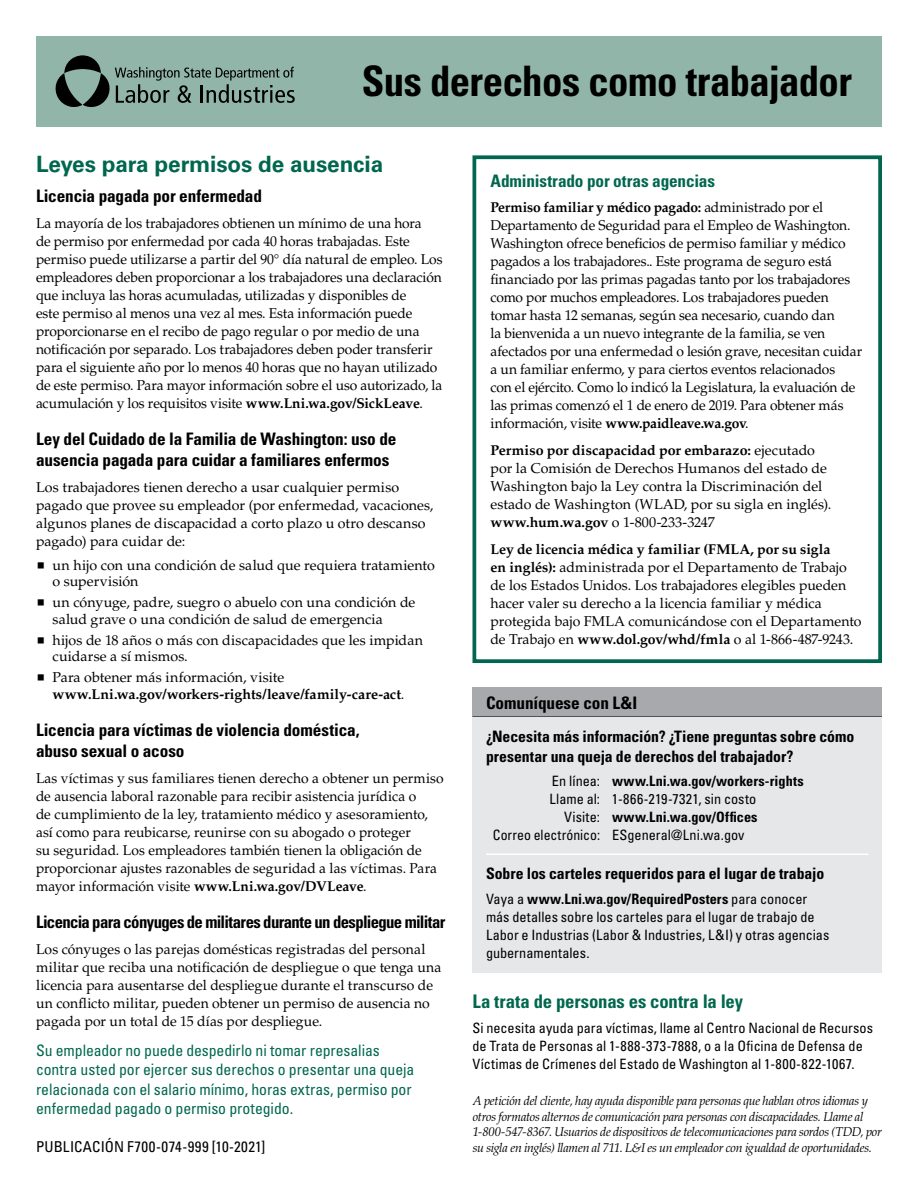
<style>
.page{position:relative;width:918px;height:1188px;background:#fff}
.page>*{position:absolute;margin:0;border:0;box-sizing:border-box;transform-origin:0 0}
.t1{font:700 condensed 42px "Univers LT Std";letter-spacing:-.015em;color:#000}
.Section_Head__H2{font:700 22.5px "Univers LT Std";letter-spacing:-.005em;color:#00674e}
.Human_Trafficking_Su{font:700 condensed 18.75px "Univers LT Std";letter-spacing:-.005em;color:#00674e}
.Subhead_Level_1__H3{font:700 condensed 17.25px/21px "Univers LT Std";letter-spacing:-.01em;color:#000}
.Subhead_Level_1__H3-2{font:700 condensed 17.25px "Univers LT Std";letter-spacing:-.04em;color:#000}
.Subhead_Level_1__H3-3{font:700 condensed 17.25px "Univers LT Std";letter-spacing:-.01em;color:#00674e}
.Box_Header__H2__-_Gr{font:700 condensed 17.25px "Univers LT Std";letter-spacing:-.005em;color:#000}
.Emphasized_Paragraph{font:condensed 15.75px/19.5px "Univers LT Std";letter-spacing:-.005em;color:#00674e}
.Box_Subhead__H3__-_G{font:700 condensed 15.75px/19.5px "Univers LT Std";letter-spacing:-.005em;color:#000}
.Publication_Number{font:condensed 15px "Univers LT Std";letter-spacing:.015em;color:#000}
.Body_-_9_5{font:14.25px/18px "Palatino LT Std";color:#000}
.Body_-_9_5_-_Green-s{font:14.25px/18px "Palatino LT Std";letter-spacing:-.005em;color:#000}
.Box_Body_-_9_5_-_Gra{font:condensed 14.25px/18px "Univers LT Std";color:#000}
.Human_Trafficking_Bo{font:condensed 14.25px/18px "Univers LT Std";color:#000}
.t2{font:700 14.25px/16.5px "Palatino LT Std";letter-spacing:-.005em;color:#000}
.Box_Body_-_9_5_-_Gra-2{font:700 condensed 14.25px "Univers LT Std";color:#000}
.ADA_Statement_-_8_5{font:italic 12.75px/15.8px "Palatino LT Std";letter-spacing:-.025em;color:#000}
.s1{font-weight:700}
.s2{font-weight:400}
</style>
<div class="page">
<div style="left:36px;top:36px;width:846px;height:90px;background:#91b5a8"></div>
<svg style="left:56px;top:55px;width:239px;height:52px"></svg>
<div style="left:472px;top:155px;width:410px;height:508px;border:4px solid #00674e"></div>
<div style="left:472px;top:687px;width:410px;height:30px;background:#a7a9ac"></div>
<div style="left:472px;top:717px;width:410px;height:60px;background:#e6e7e8"></div>
<div style="left:472px;top:763px;width:410px;height:38px;background:#e6e7e8"></div>
<div style="left:472px;top:799px;width:410px;height:38px;background:#e6e7e8"></div>
<div style="left:472px;top:817px;width:410px;height:42px;background:#e6e7e8"></div>
<div style="left:472px;top:855px;width:410px;height:39px;background:#e6e7e8"></div>
<hr style="left:486px;top:854px;width:382px;height:1px;background:#fff">
<div style="left:472px;top:880px;width:410px;height:93px;background:#e6e7e8"></div>
<h1 class="t1" style="left:362px;top:56px;width:492px">Sus derechos como trabajador</h1>
<h2 class="Section_Head__H2" style="left:36px;top:151px;width:349px">Leyes para permisos de ausencia</h2>
<h3 class="Subhead_Level_1__H3" style="left:36px;top:186px;width:228px">Licencia pagada por enfermedad</h3>
<p class="Body_-_9_5" style="left:36px;top:214px;width:408px">La mayoría de los trabajadores obtienen un mínimo de una hora<br>de permiso por enfermedad por cada 40 horas trabajadas. Este permiso puede utilizarse a partir del 90° día natural de empleo. Los empleadores deben proporcionar a los trabajadores una declaración que incluya las horas acumuladas, utilizadas y disponibles de<br>este permiso al menos una vez al mes. Esta información puede proporcionarse en el recibo de pago regular o por medio de una notificación por separado. Los trabajadores deben poder transferir para el siguiente año por lo menos 40 horas que no hayan utilizado de este permiso. Para mayor información sobre el uso autorizado, la acumulación y los requisitos visite <span class="s1">www.Lni.wa.gov/SickLeave</span>.</p>
<h3 class="Subhead_Level_1__H3" style="left:36px;top:429px;width:362px">Ley del Cuidado de la Familia de Washington: uso de ausencia pagada para cuidar a familiares enfermos</h3>
<p class="Body_-_9_5" style="left:36px;top:478px;width:399px">Los trabajadores tienen derecho a usar cualquier permiso pagado que provee su empleador (por enfermedad, vacaciones, algunos planes de discapacidad a corto plazo u otro descanso pagado) para cuidar de:</p>
<p class="Body_-_9_5_-_Green-s" style="left:52px;top:557px;width:384px;line-height:16.5px">un hijo con una condición de salud que requiera tratamiento o supervisión</p>
<p class="Body_-_9_5_-_Green-s" style="left:52px;top:595px;width:364px;line-height:16.5px">un cónyuge, padre, suegro o abuelo con una condición de salud grave o una condición de salud de emergencia</p>
<p class="Body_-_9_5_-_Green-s" style="left:52px;top:632px;width:372px;line-height:16.5px">hijos de 18 años o más con discapacidades que les impidan cuidarse a sí mismos.</p>
<p class="t2" style="left:52px;top:670px;width:354px"><span class="s2">Para obtener más información, visite </span>www.Lni.wa.gov/workers-rights/leave/family-care-act<span class="s2">.</span></p>
<h3 class="Subhead_Level_1__H3" style="left:36px;top:720px;width:325px">Licencia para víctimas de violencia doméstica, abuso sexual o acoso</h3>
<p class="Body_-_9_5" style="left:36px;top:769px;width:409px">Las víctimas y sus familiares tienen derecho a obtener un permiso de ausencia laboral razonable para recibir asistencia jurídica o<br>de cumplimiento de la ley, tratamiento médico y asesoramiento, así como para reubicarse, reunirse con su abogado o proteger<br>su seguridad. Los empleadores también tienen la obligación de proporcionar ajustes razonables de seguridad a las víctimas. Para mayor información visite <span class="s1">www.Lni.wa.gov/DVLeave</span>.</p>
<h3 class="Subhead_Level_1__H3-2" style="left:36px;top:912px;width:411px">Licencia para cónyuges de militares durante un despliegue militar</h3>
<p class="Body_-_9_5" style="left:36px;top:940px;width:407px">Los cónyuges o las parejas domésticas registradas del personal militar que reciba una notificación de despliegue o que tenga una licencia para ausentarse del despliegue durante el transcurso de un conflicto militar, pueden obtener un permiso de ausencia no pagada por un total de 15 días por despliegue.</p>
<p class="Emphasized_Paragraph" style="left:36px;top:1040px;width:380px">Su empleador no puede despedirlo ni tomar represalias contra usted por ejercer sus derechos o presentar una queja relacionada con el salario mínimo, horas extras, permiso por enfermedad pagado o permiso protegido.</p>
<h3 class="Subhead_Level_1__H3-3" style="left:490px;top:171px;width:226px">Administrado por otras agencias</h3>
<p class="Body_-_9_5_-_Green-s" style="left:490px;top:199px;width:373px"><span class="s1">Permiso familiar y médico pagado:</span> administrado por el Departamento de Seguridad para el Empleo de Washington.<br>Washington ofrece beneficios de permiso familiar y médico pagados a los trabajadores.. Este programa de seguro está financiado por las primas pagadas tanto por los trabajadores como por muchos empleadores. Los trabajadores pueden tomar hasta 12 semanas, según sea necesario, cuando dan<br>la bienvenida a un nuevo integrante de la familia, se ven afectados por una enfermedad o lesión grave, necesitan cuidar a un familiar enfermo, y para ciertos eventos relacionados<br>con el ejército. Como lo indicó la Legislatura, la evaluación de las primas comenzó el 1 de enero de 2019. Para obtener más información, visite <span class="s1">www.paidleave.wa.gov</span>.</p>
<p class="Body_-_9_5_-_Green-s" style="left:490px;top:442px;width:342px"><span class="s1">Permiso por discapacidad por embarazo:</span> ejecutado por la Comisión de Derechos Humanos del estado de Washington bajo la Ley contra la Discriminación del estado de Washington (WLAD, por su sigla en inglés). <span class="s1">www.hum.wa.gov</span> o 1-800-233-3247</p>
<p class="Body_-_9_5_-_Green-s" style="left:490px;top:541px;width:373px"><span class="s1">Ley de licencia médica y familiar (FMLA, por su sigla<br>en inglés):</span> administrada por el Departamento de Trabajo de los Estados Unidos. Los trabajadores elegibles pueden hacer valer su derecho a la licencia familiar y médica protegida bajo FMLA comunicándose con el Departamento de Trabajo en <span class="s1">www.dol.gov/whd/fmla</span> o al 1-866-487-9243.</p>
<h2 class="Box_Header__H2__-_Gr" style="left:486px;top:692px;width:153px">Comuníquese con L&amp;I</h2>
<h3 class="Box_Subhead__H3__-_G" style="left:486px;top:727px;width:370px">¿Necesita más información? ¿Tiene preguntas sobre cómo presentar una queja de derechos del trabajador?</h3>
<p class="Box_Body_-_9_5_-_Gra-2" style="left:552px;top:773px;width:253px"><span class="s2">En línea:</span> www.Lni.wa.gov/workers-rights</p>
<p class="Box_Body_-_9_5_-_Gra" style="left:549px;top:790px;width:208px">Llame al: 1-866-219-7321, sin costo</p>
<p class="Box_Body_-_9_5_-_Gra-2" style="left:564px;top:809px;width:195px"><span class="s2">Visite:</span> www.Lni.wa.gov/Offices</p>
<p class="Box_Body_-_9_5_-_Gra" style="left:493px;top:826px;width:253px">Correo electrónico: ESgeneral@Lni.wa.gov</p>
<h3 class="Box_Subhead__H3__-_G" style="left:486px;top:864px;width:340px">Sobre los carteles requeridos para el lugar de trabajo</h3>
<p class="Box_Body_-_9_5_-_Gra" style="left:486px;top:890px;width:345px">Vaya a <span class="s1">www.Lni.wa.gov/RequiredPosters</span> para conocer más detalles sobre los carteles para el lugar de trabajo de Labor e Industrias (Labor &amp; Industries, L&amp;I) y otras agencias gubernamentales.</p>
<h2 class="Human_Trafficking_Su" style="left:472px;top:990px;width:272px">La trata de personas es contra la ley</h2>
<p class="Human_Trafficking_Bo" style="left:472px;top:1019px;width:402px">Si necesita ayuda para víctimas, llame al Centro Nacional de Recursos de Trata de Personas al 1-888-373-7888, o a la Oficina de Defensa de<br>Víctimas de Crímenes del Estado de Washington al 1-800-822-1067.</p>
<p class="ADA_Statement_-_8_5" style="left:473px;top:1093px;width:411px">A petición del cliente, hay ayuda disponible para personas que hablan otros idiomas y otros formatos alternos de comunicación para personas con discapacidades. Llame al<br>1-800-547-8367. Usuarios de dispositivos de telecomunicaciones para sordos (TDD, por</p>
<p class="Publication_Number" style="left:36px;top:1137px;width:231px">PUBLICACIÓN F700-074-999 [10-2021]</p>
<p class="ADA_Statement_-_8_5" style="left:473px;top:1140px;width:401px">su sigla en inglés) llamen al 711. L&amp;I es un empleador con igualdad de oportunidades.</p>
</div>
